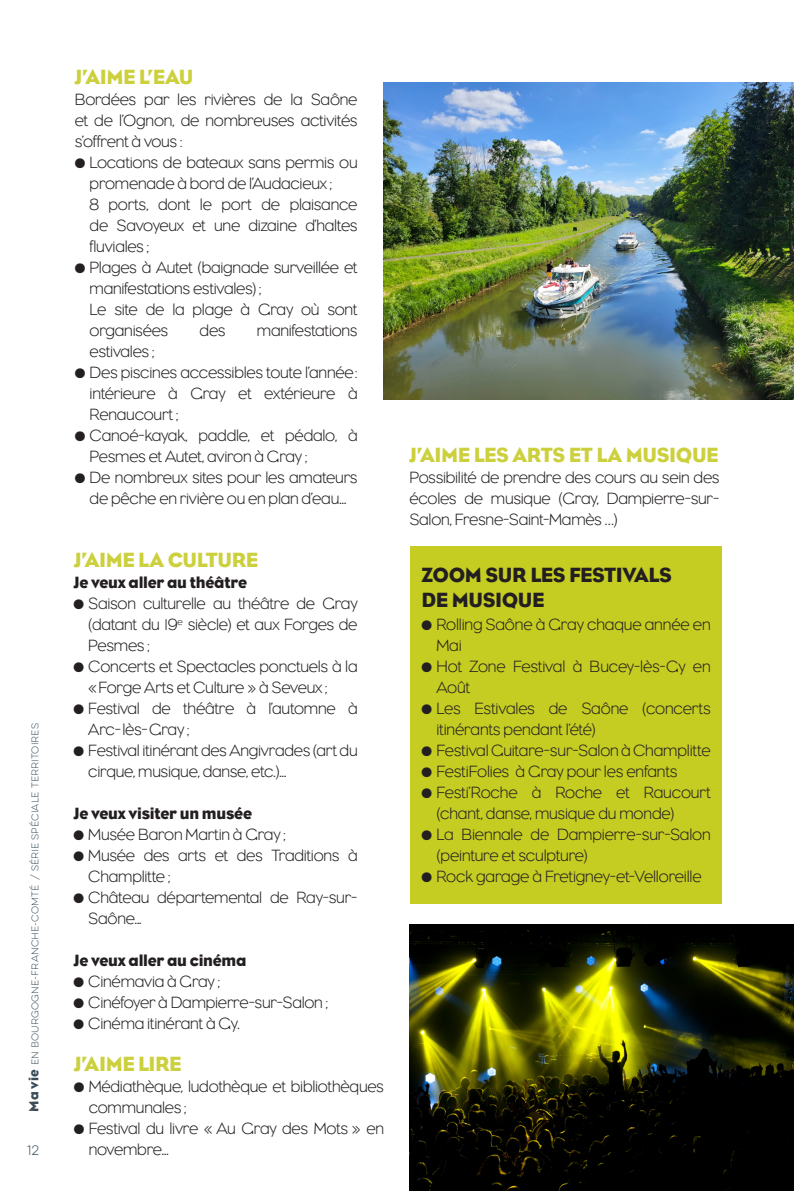
<style>
.page{position:relative;width:794px;height:1191px;background:#fff}
.page>*{position:absolute;margin:0;border:0;box-sizing:border-box;transform-origin:0 0}
.Titres_paragraphes{font:21px "Eagle";letter-spacing:-.02em;color:#ccd03c}
.t1{font:21px "Eagle";letter-spacing:-.02em;color:#231f20}
.TEXTE_COURANT{font:300 16.62px/21px "Eagle";letter-spacing:-.015em;color:#231f20}
.Liste_à_puces{font:300 16.62px/21px "Eagle";letter-spacing:-.015em;color:#231f20;text-align:justify}
.TEXTE_COURANT-2{font:16.62px "Eagle";letter-spacing:-.015em;color:#231f20}
.t2{font:100 12.25px "Eveleth Clean";color:#3b4d59}
.t3{font:100 8.75px "Eveleth Clean";letter-spacing:.015em;color:#3b4d59}
.s1{font-family:"Eagle";font-weight:400;font-size:14px}
</style>
<div class="page">
<img style="left:384px;top:82px;width:410px;height:317px">
<div style="left:410px;top:546px;width:312px;height:357px;background:#c5cc22"></div>
<img style="left:410px;top:924px;width:384px;height:267px">
<p class="t3" style="left:29px;top:1112px;width:390px;rotate:-90deg"><span class="s1">Ma vie</span> en bourgogne-franche-comté / série spéciale territoires</p>
<p class="t2" style="left:27px;top:1142px;width:14px">12</p>
<p class="Titres_paragraphes" style="left:74px;top:65px;width:120px">J’AIME L’EAU</p>
<p class="Liste_à_puces" style="left:75px;top:89px;width:284px">Bordées par les rivières de la Saône et de l’Ognon, de nombreuses activités s’offrent à vous :</p>
<p class="TEXTE_COURANT" style="left:90px;top:152px;width:269px;text-indent:-15px">• Locations de bateaux sans permis ou promenade à bord de l’Audacieux ;</p>
<p class="Liste_à_puces" style="left:90px;top:194px;width:269px">8 ports, dont le port de plaisance de Savoyeux et une dizaine d’haltes fluviales ;</p>
<p class="TEXTE_COURANT" style="left:90px;top:257px;width:269px;text-indent:-15px">• Plages à Autet (baignade surveillée et manifestations estivales) ;</p>
<p class="Liste_à_puces" style="left:90px;top:299px;width:269px">Le site de la plage à Gray où sont organisées</p>
<p class="Liste_à_puces" style="left:200px;top:320px;width:27px">des</p>
<p class="Liste_à_puces" style="left:257px;top:320px;width:102px">manifestations</p>
<p class="Liste_à_puces" style="left:90px;top:341px;width:66px">estivales ;</p>
<p class="TEXTE_COURANT" style="left:90px;top:362px;width:269px;text-align:justify;text-indent:-15px">• Des piscines accessibles toute l’année : intérieure à Gray et extérieure à Renaucourt ;</p>
<p class="TEXTE_COURANT" style="left:90px;top:425px;width:269px;text-indent:-15px">• Canoé-kayak, paddle, et pédalo, à<br>Pesmes et Autet, aviron à Gray ;</p>
<p class="TEXTE_COURANT" style="left:75px;top:467px;width:284px;text-align:center">• De nombreux sites pour les amateurs de pêche en rivière ou en plan d’eau...</p>
<p class="Titres_paragraphes" style="left:74px;top:548px;width:186px">J’AIME LA CULTURE</p>
<p class="TEXTE_COURANT-2" style="left:73px;top:573px;width:175px">Je veux aller au théâtre</p>
<p class="TEXTE_COURANT" style="left:88px;top:593px;width:271px;text-align:justify;text-indent:-15px">• Saison culturelle au théâtre de Gray (datant du 19<sup>e</sup> siècle) et aux Forges de Pesmes ;</p>
<p class="TEXTE_COURANT" style="left:88px;top:656px;width:271px;text-indent:-15px">• Concerts et Spectacles ponctuels à la «Forge Arts et Culture » à Seveux ;</p>
<p class="TEXTE_COURANT" style="left:88px;top:698px;width:271px;text-indent:-15px">• Festival de théâtre à l’automne à<br>Arc- lès- Gray ;</p>
<p class="TEXTE_COURANT" style="left:88px;top:740px;width:271px;text-indent:-15px">• Festival itinérant des Angivrades (art du cirque, musique, danse, etc.)...</p>
<p class="TEXTE_COURANT-2" style="left:73px;top:804px;width:180px">Je veux visiter un musée</p>
<p class="TEXTE_COURANT" style="left:73px;top:824px;width:214px">• Musée Baron Martin à Gray ;</p>
<p class="TEXTE_COURANT" style="left:88px;top:845px;width:271px;text-indent:-15px">• Musée des arts et des Traditions à<br>Champlitte ;</p>
<p class="TEXTE_COURANT" style="left:88px;top:887px;width:271px;text-indent:-15px">• Château départemental de Ray-sur-<br>Saône...</p>
<p class="TEXTE_COURANT-2" style="left:73px;top:951px;width:175px">Je veux aller au cinéma</p>
<p class="TEXTE_COURANT" style="left:73px;top:971px;width:148px">• Cinémavia à Gray ;</p>
<p class="TEXTE_COURANT" style="left:73px;top:992px;width:256px">• Cinéfoyer à Dampierre-sur-Salon ;</p>
<p class="TEXTE_COURANT" style="left:73px;top:1013px;width:168px">• Cinéma itinérant à Gy.</p>
<p class="Titres_paragraphes" style="left:74px;top:1052px;width:109px">J’AIME LIRE</p>
<p class="TEXTE_COURANT" style="left:89px;top:1076px;width:297px;text-indent:-15px">• Médiathèque, ludothèque et bibliothèques communales ;</p>
<p class="TEXTE_COURANT" style="left:89px;top:1118px;width:297px;text-indent:-15px">• Festival du livre « Au Gray des Mots » en novembre...</p>
<p class="Titres_paragraphes" style="left:409px;top:443px;width:311px">J’AIME LES ARTS ET LA MUSIQUE</p>
<p class="TEXTE_COURANT" style="left:409px;top:467px;width:312px;text-align:justify">Possibilité de prendre des cours au sein des écoles de musique (Gray, Dampierre-sur-Salon, Fresne-Saint-Mamès …)</p>
<p class="t1" style="left:421px;top:562px;width:252px">ZOOM SUR LES FESTIVALS</p>
<p class="t1" style="left:421px;top:588px;width:124px">DE MUSIQUE</p>
<p class="TEXTE_COURANT" style="left:436px;top:614px;width:276px;text-indent:-15px">• Rolling Saône à Gray chaque année en<br>Mai</p>
<p class="TEXTE_COURANT" style="left:436px;top:656px;width:276px;text-indent:-15px">• Hot Zone Festival à Bucey-lès-Gy en<br>Août</p>
<p class="TEXTE_COURANT" style="left:436px;top:698px;width:276px;text-indent:-15px">• Les Estivales de Saône (concerts itinérants pendant l’été)</p>
<p class="TEXTE_COURANT" style="left:421px;top:740px;width:291px">• Festival Guitare-sur-Salon à Champlitte</p>
<p class="TEXTE_COURANT" style="left:421px;top:761px;width:257px">• FestiFolies à Gray pour les enfants</p>
<p class="TEXTE_COURANT" style="left:436px;top:782px;width:276px;text-indent:-15px">• Festi’Roche à Roche et Raucourt (chant, danse, musique du monde)</p>
<p class="TEXTE_COURANT" style="left:436px;top:824px;width:276px;text-indent:-15px">• La Biennale de Dampierre-sur-Salon (peinture et sculpture)</p>
<p class="TEXTE_COURANT" style="left:421px;top:866px;width:282px">• Rock garage à Fretigney-et-Velloreille</p>
</div>
